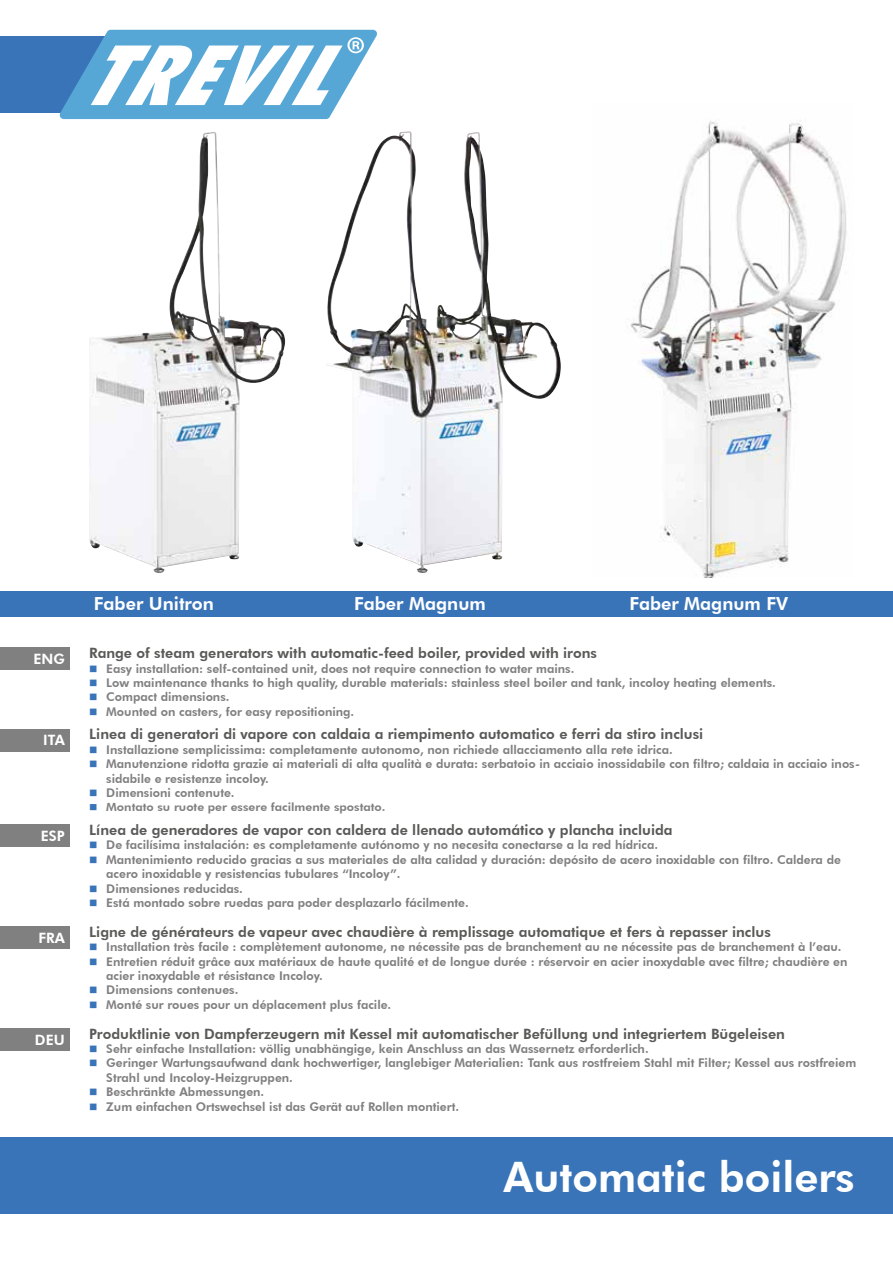
<style>
.page{position:relative;width:893px;height:1263px;background:#fff}
.page>*{position:absolute;margin:0;border:0;box-sizing:border-box;transform-origin:0 0}
.t1{font:800 42px "Futura BT";color:#fff}
.t2{font:800 18px "Futura BT";color:#fff}
.t3{font:800 14.25px "Futura BT";color:#5a5a59}
.t4{font:800 14.25px "Futura BT";color:#fff}
.t5{font:800 12px/14.4px "Futura BT";color:#818080}
.t6{font:800 11.25px "Futura BT";color:#818080;scale:1.06 1}
.s1{color:#3974b9}
</style>
<div class="page">
<div style="left:0;top:647px;width:69px;height:23px;background:#818080"></div>
<div style="left:0;top:729px;width:69px;height:22px;background:#818080"></div>
<div style="left:0;top:824px;width:69px;height:23px;background:#818080"></div>
<div style="left:0;top:926px;width:69px;height:23px;background:#818080"></div>
<div style="left:0;top:1028px;width:69px;height:22px;background:#818080"></div>
<div style="left:0;top:1137px;width:893px;height:77px;background:#3974b9"></div>
<div style="left:0;top:36px;width:204px;height:77px;background:#3974b9"></div>
<svg style="left:60px;top:30px;width:317px;height:89px"></svg>
<div style="left:0;top:591px;width:893px;height:25px;background:#3974b9"></div>
<img style="left:89px;top:132px;width:196px;height:441px">
<img style="left:327px;top:131px;width:233px;height:442px">
<img style="left:630px;top:120px;width:217px;height:458px">
<p class="t4" style="left:33px;top:650px;width:33px">ENG</p>
<h2 class="t2" style="left:94px;top:593px;width:122px">Faber Unitron</h2>
<h2 class="t2" style="left:354px;top:593px;width:133px">Faber Magnum</h2>
<h2 class="t2" style="left:629px;top:593px;width:160px">Faber Magnum FV</h2>
<p class="t3" style="left:89px;top:644px;width:509px">Range of steam generators with automatic-feed boiler, provided with irons</p>
<p class="t5" style="left:89px;top:661px;width:487px"><span class="s1">■</span> Easy installation: self-contained unit, does not require connection to water mains.</p>
<p class="t5" style="left:89px;top:675px;width:688px"><span class="s1">■</span> Low maintenance thanks to high quality, durable materials: stainless steel boiler and tank, incoloy heating elements.</p>
<p class="t5" style="left:89px;top:690px;width:142px"><span class="s1">■</span> Compact dimensions.</p>
<p class="t5" style="left:89px;top:704px;width:266px"><span class="s1">■</span> Mounted on casters, for easy repositioning.</p>
<p class="t4" style="left:43px;top:732px;width:23px">ITA</p>
<p class="t3" style="left:89px;top:726px;width:616px">Linea di generatori di vapore con caldaia a riempimento automatico e ferri da stiro inclusi</p>
<p class="t5" style="left:89px;top:742px;width:585px"><span class="s1">■</span> Installazione semplicissima: completamente autonomo, non richiede allacciamento alla rete idrica.</p>
<p class="t5" style="left:106px;top:757px;width:755px;text-indent:-17px"><span class="s1">■</span> Manutenzione ridotta grazie ai materiali di alta qualità e durata: serbatoio in acciaio inossidabile con filtro; caldaia in acciaio inos&shy;sidabile e resistenze incoloy.</p>
<p class="t5" style="left:89px;top:785px;width:147px"><span class="s1">■</span> Dimensioni contenute.</p>
<p class="t6" style="left:89px;top:801px;width:281px"><span class="s1">■</span> Montato su ruote per essere facilmente spostato.</p>
<p class="t4" style="left:41px;top:827px;width:26px">ESP</p>
<p class="t3" style="left:89px;top:821px;width:585px">Línea de generadores de vapor con caldera de llenado automático y plancha incluida</p>
<p class="t5" style="left:89px;top:838px;width:570px"><span class="s1">■</span> De facilísima instalación: es completamente autónomo y no necesita conectarse a la red hídrica.</p>
<p class="t5" style="left:106px;top:852px;width:736px;text-indent:-17px"><span class="s1">■</span> Mantenimiento reducido gracias a sus materiales de alta calidad y duración: depósito de acero inoxidable con filtro. Caldera de acero inoxidable y resistencias tubulares “Incoloy”.</p>
<p class="t5" style="left:89px;top:881px;width:155px"><span class="s1">■</span> Dimensiones reducidas.</p>
<p class="t5" style="left:89px;top:895px;width:381px"><span class="s1">■</span> Está montado sobre ruedas para poder desplazarlo fácilmente.</p>
<p class="t4" style="left:38px;top:929px;width:28px">FRA</p>
<p class="t3" style="left:89px;top:923px;width:683px">Ligne de générateurs de vapeur avec chaudière à remplissage automatique et fers à repasser inclus</p>
<p class="t5" style="left:89px;top:940px;width:754px"><span class="s1">■</span> Installation très facile : complètement autonome, ne nécessite pas de branchement au ne nécessite pas de branchement à l’eau.</p>
<p class="t5" style="left:106px;top:954px;width:743px;text-indent:-17px"><span class="s1">■</span> Entretien réduit grâce aux matériaux de haute qualité et de longue durée : réservoir en acier inoxydable avec filtre; chaudière en acier inoxydable et résistance Incoloy.</p>
<p class="t5" style="left:89px;top:983px;width:151px"><span class="s1">■</span> Dimensions contenues.</p>
<p class="t5" style="left:89px;top:997px;width:304px"><span class="s1">■</span> Monté sur roues pour un déplacement plus facile.</p>
<p class="t4" style="left:35px;top:1031px;width:31px">DEU</p>
<p class="t3" style="left:89px;top:1025px;width:697px">Produktlinie von Dampferzeugern mit Kessel mit automatischer Befüllung und integriertem Bügeleisen</p>
<p class="t5" style="left:89px;top:1041px;width:561px"><span class="s1">■</span> Sehr einfache Installation: völlig unabhängige, kein Anschluss an das Wassernetz erforderlich.</p>
<p class="t5" style="left:106px;top:1056px;width:751px;text-indent:-17px"><span class="s1">■</span> Geringer Wartungsaufwand dank hochwertiger, langlebiger Materialien: Tank aus rostfreiem Stahl mit Filter; Kessel aus rostfreiem<br>Strahl und Incoloy-Heizgruppen.</p>
<p class="t5" style="left:89px;top:1084px;width:177px"><span class="s1">■</span> Beschränkte Abmessungen.</p>
<p class="t5" style="left:89px;top:1099px;width:371px"><span class="s1">■</span> Zum einfachen Ortswechsel ist das Gerät auf Rollen montiert.</p>
<h1 class="t1" style="left:503px;top:1151px;width:353px">Automatic boilers</h1>
</div>
